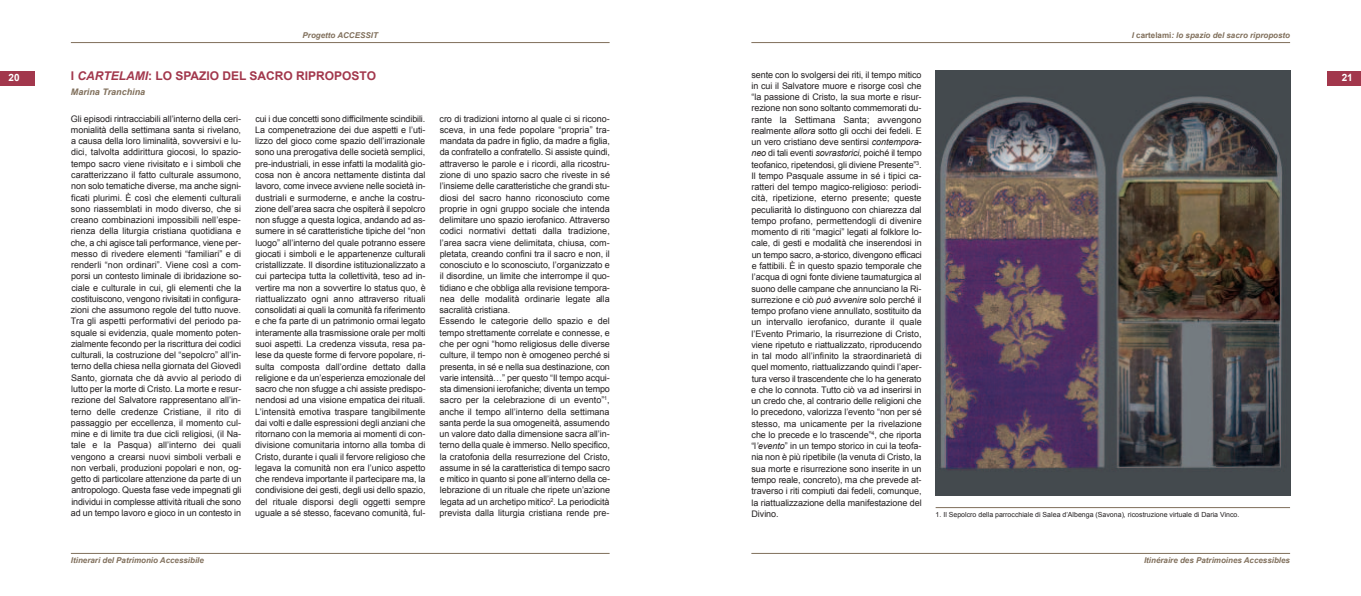
<style>
.page{position:relative;width:1361px;height:596px;background:#fff}
.page>*{position:absolute;margin:0;border:0;box-sizing:border-box;transform-origin:0 0}
.t1{font:700 12px "Arial";color:#a2374c}
.t2{font:700 10px "Arial";color:#fff}
.t3{font:9px/11.2px "Arial";letter-spacing:-.01em;color:#231f20;text-align:justify}
.t4{font:italic 700 9px "Arial";color:#806f5b}
.t5{font:italic 700 8px "Arial";color:#806f5b}
.t6{font:7px "Arial";color:#231f20}
.s1{font-style:normal}
.s2{font-style:italic}
</style>
<div class="page">
<div style="left:1327px;top:71px;width:34px;height:14px;background:#a2374c"></div>
<hr style="left:751px;top:42px;width:539px;height:1px;background:#806f5b">
<hr style="left:751px;top:552px;width:539px;height:1px;background:#806f5b">
<div style="left:0;top:71px;width:34px;height:14px;background:#a2374c"></div>
<hr style="left:71px;top:42px;width:538px;height:1px;background:#806f5b">
<hr style="left:71px;top:552px;width:538px;height:1px;background:#806f5b">
<img style="left:935px;top:71px;width:355px;height:424px">
<hr style="left:935px;top:506px;width:355px;height:1px;background:#806f5b">
<p class="t2" style="left:9px;top:72px;width:13px">20</p>
<p class="t5" style="left:303px;top:30px;width:77px">Progetto ACCESSIT</p>
<p class="t5" style="left:1132px;top:30px;width:160px">I <span class="s1">cartelami</span>: lo spazio del sacro riproposto</p>
<p class="t1" style="left:71px;top:69px;width:307px">I <span class="s2">CArTELAMI</span>: LO SPAZIO DEL SACRO RIPROPOSTO</p>
<p class="t2" style="left:1341px;top:72px;width:13px">21</p>
<p class="t4" style="left:71px;top:86px;width:76px">Marina Tranchina</p>
<p class="t3" style="left:71px;top:113px;width:172px">Gli episodi rintracciabili all’interno della ceri&shy;monialità della settimana santa si rivelano, a causa della loro liminalità, sovversivi e lu&shy;dici, talvolta addirittura giocosi, lo spazio&shy;tempo sacro viene rivisitato e i simboli che caratterizzano il fatto culturale assumono, non solo tematiche diverse, ma anche signi&shy;ficati plurimi. È così che elementi culturali sono riassemblati in modo diverso, che si creano combinazioni impossibili nell’espe&shy;rienza della liturgia cristiana quotidiana e che, a chi agisce tali performance, viene per&shy;messo di rivedere elementi “familiari” e di renderli “non ordinari”. Viene così a com&shy;porsi un contesto liminale di ibridazione so&shy;ciale e culturale in cui, gli elementi che la costituiscono, vengono rivisitati in configura&shy;zioni che assumono regole del tutto nuove. tra gli aspetti performativi del periodo pa&shy;squale si evidenzia, quale momento poten&shy;zialmente fecondo per la riscrittura dei codici culturali, la costruzione del “sepolcro” all’in&shy;terno della chiesa nella giornata del Giovedì Santo, giornata che dà avvio al periodo di lutto per la morte di Cristo. la morte e resur&shy;rezione del Salvatore rappresentano all’in&shy;terno delle credenze Cristiane, il rito di passaggio per eccellenza, il momento cul&shy;mine e di limite tra due cicli religiosi, (il Na&shy;tale e la Pasqua) all’interno dei quali vengono a crearsi nuovi simboli verbali e non verbali, produzioni popolari e non, og&shy;getto di particolare attenzione da parte di un antropologo. Questa fase vede impegnati gli individui in complesse attività rituali che sono ad un tempo lavoro e gioco in un contesto in</p>
<p class="t3" style="left:255px;top:113px;width:172px">cui i due concetti sono difficilmente scindibili. la compenetrazione dei due aspetti e l’uti&shy;lizzo del gioco come spazio dell’irrazionale sono una prerogativa delle società semplici, pre-industriali, in esse infatti la modalità gio&shy;cosa non è ancora nettamente distinta dal lavoro, come invece avviene nelle società in&shy;dustriali e surmoderne, e anche la costru&shy;zione dell’area sacra che ospiterà il sepolcro non sfugge a questa logica, andando ad as&shy;sumere in sé caratteristiche tipiche del “non luogo” all’interno del quale potranno essere giocati i simboli e le appartenenze culturali cristallizzate. Il disordine istituzionalizzato a cui partecipa tutta la collettività, teso ad in&shy;vertire ma non a sovvertire lo status quo, è riattualizzato ogni anno attraverso rituali consolidati ai quali la comunità fa riferimento e che fa parte di un patrimonio ormai legato interamente alla trasmissione orale per molti suoi aspetti. la credenza vissuta, resa pa&shy;lese da queste forme di fervore popolare, ri&shy;sulta composta dall’ordine dettato dalla religione e da un’esperienza emozionale del sacro che non sfugge a chi assiste predispo&shy;nendosi ad una visione empatica dei rituali. l’intensità emotiva traspare tangibilmente dai volti e dalle espressioni degli anziani che ritornano con la memoria ai momenti di con&shy;divisione comunitaria intorno alla tomba di Cristo, durante i quali il fervore religioso che legava la comunità non era l’unico aspetto che rendeva importante il partecipare ma, la condivisione dei gesti, degli usi dello spazio, del rituale disporsi degli oggetti sempre uguale a sé stesso, facevano comunità, ful-</p>
<p class="t3" style="left:439px;top:113px;width:172px;text-align:left">cro di tradizioni intorno al quale ci si ricono&shy;sceva, in una fede popolare “propria” tra&shy;mandata da padre in figlio, da madre a figlia, da confratello a confratello. Si assiste quindi, attraverso le parole e i ricordi, alla ricostru&shy;zione di uno spazio sacro che riveste in sé l’insieme delle caratteristiche che grandi stu&shy;diosi del sacro hanno riconosciuto come proprie in ogni gruppo sociale che intenda delimitare uno spazio ierofanico. attraverso codici normativi dettati dalla tradizione, l’area sacra viene delimitata, chiusa, com&shy;pletata, creando confini tra il sacro e non, il conosciuto e lo sconosciuto, l’organizzato e il disordine, un limite che interrompe il quo&shy;tidiano e che obbliga alla revisione tempora&shy;nea delle modalità ordinarie legate alla sacralità cristiana.<br>essendo le categorie dello spazio e del tempo strettamente correlate e connesse, e che per ogni “homo religiosus delle diverse culture, il tempo non è omogeneo perché si presenta, in sé e nella sua destinazione, con varie intensità…” per questo “Il tempo acqui&shy;sta dimensioni ierofaniche; diventa un tempo sacro per la celebrazione di un evento”<sup>1</sup>, anche il tempo all’interno della settimana santa perde la sua omogeneità, assumendo un valore dato dalla dimensione sacra all’in&shy;terno della quale è immerso. Nello specifico, la cratofonia della resurrezione del Cristo, assume in sé la caratteristica di tempo sacro e mitico in quanto si pone all’interno della ce&shy;lebrazione di un rituale che ripete un’azione legata ad un archetipo mitico<sup>2</sup>. la periodicità prevista dalla liturgia cristiana rende pre-</p>
<p class="t3" style="left:751px;top:69px;width:172px">sente con lo svolgersi dei riti, il tempo mitico in cui il Salvatore muore e risorge così che “la passione di Cristo, la sua morte e risur&shy;rezione non sono soltanto commemorati du&shy;rante la Settimana Santa; avvengono realmente <span class="s2">allora</span> sotto gli occhi dei fedeli. e un vero cristiano deve sentirsi <span class="s2">contempora&shy;neo</span> di tali eventi <span class="s2">sovrastorici</span>, poiché il tempo teofanico, ripetendosi, gli diviene Presente”<sup>3</sup>.<br>Il tempo Pasquale assume in sé i tipici ca&shy;ratteri del tempo magico-religioso: periodi&shy;cità, ripetizione, eterno presente; queste peculiarità lo distinguono con chiarezza dal tempo profano, permettendogli di divenire momento di riti “magici” legati al folklore lo&shy;cale, di gesti e modalità che inserendosi in un tempo sacro, a-storico, divengono efficaci e fattibili. È in questo spazio temporale che l’acqua di ogni fonte diviene taumaturgica al suono delle campane che annunciano la ri&shy;surrezione e ciò <span class="s2">può avvenire</span> solo perché il tempo profano viene annullato, sostituito da un intervallo ierofanico, durante il quale l’evento Primario, la risurrezione di Cristo, viene ripetuto e riattualizzato, riproducendo in tal modo all’infinito la straordinarietà di quel momento, riattualizzando quindi l’aper&shy;tura verso il trascendente che lo ha generato e che lo connota. tutto ciò va ad inserirsi in un credo che, al contrario delle religioni che lo precedono, valorizza l’evento “non per sé stesso, ma unicamente per la rivelazione che lo precede e lo trascende”<sup>4</sup>, che riporta “l<span class="s2">’evento</span>” in un tempo storico in cui la teofa&shy;nia non è più ripetibile (la venuta di Cristo, la sua morte e risurrezione sono inserite in un tempo reale, concreto), ma che prevede at&shy;traverso i riti compiuti dai fedeli, comunque, la riattualizzazione della manifestazione del divino.</p>
<p class="t6" style="left:935px;top:510px;width:305px">1. Il Sepolcro della parrocchiale di Salea d’albenga (Savona), ricostruzione virtuale di daria Vinco.</p>
<p class="t5" style="left:71px;top:555px;width:135px">Itinerari del Patrimonio Accessibile</p>
<p class="t5" style="left:1144px;top:555px;width:147px">Itinéraire des Patrimoines Accessibles</p>
</div>
